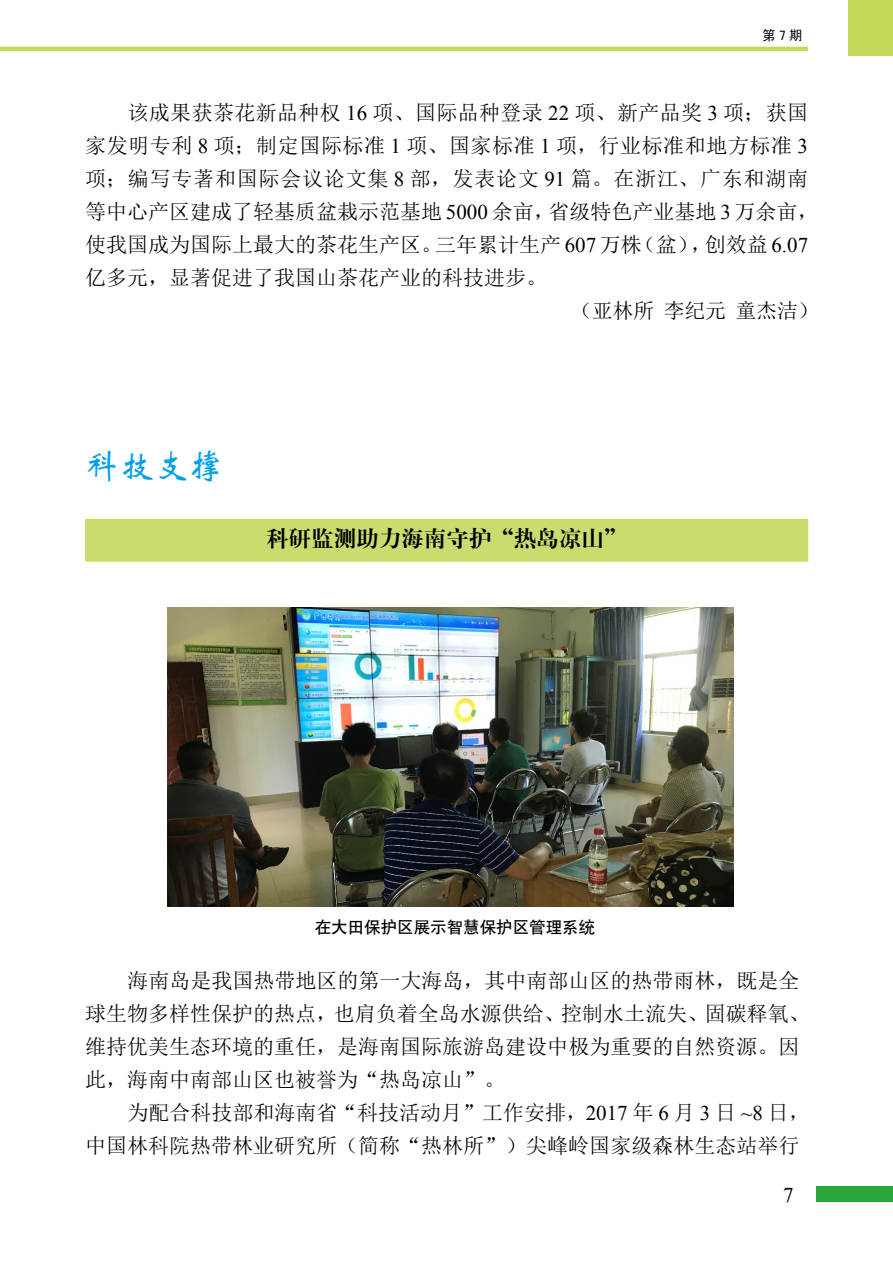
<style>
.page{position:relative;width:893px;height:1263px;background:#fff}
.page>*{position:absolute;margin:0;border:0;box-sizing:border-box;transform-origin:0 0}
.t1{font:34.5px "ST Xinwei";color:#00a0e9}
.t2{font:22.5px "H Ya 4 gj";color:#000}
.t3{font:21px/33px "Sim Sun";color:#000}
.t4{font:21px "Sim Sun";letter-spacing:.025em;color:#000}
.t5{font:21px "Sim Sun";letter-spacing:.035em;color:#000}
.t6{font:21px "Sim Sun";letter-spacing:.02em;color:#000}
.t7{font:21px "Times New Roman";color:#000}
.t8{font:16.5px "H Yb 1 gj";color:#000}
.t9{font:13.5px "Sim Hei";color:#000}
.s1{font-family:"Times New Roman"}
</style>
<div class="page">
<hr style="left:0;top:47px;width:808px;height:4px;background:#c5da5b">
<div style="left:848px;top:0;width:45px;height:55px;background:#c5da5b"></div>
<div style="left:816px;top:1186px;width:77px;height:16px;background:#2aa738"></div>
<div style="left:85px;top:519px;width:723px;height:42px;background:#c9dd6f;border:1px solid #c7db58"></div>
<img style="left:167px;top:607px;width:567px;height:299px">
<p class="t9" style="left:762px;top:28px;width:42px">第7期</p>
<p class="t6" style="left:128px;top:102px;width:682px">该成果获茶花新品种权 <span class="s1">16</span> 项、国际品种登录 <span class="s1">22</span> 项、新产品奖 <span class="s1">3</span> 项；获国</p>
<p class="t4" style="left:85px;top:135px;width:724px">家发明专利 <span class="s1">8</span> 项；制定国际标准 <span class="s1">1</span> 项、国家标准 <span class="s1">1</span> 项，行业标准和地方标准 <span class="s1">3</span></p>
<p class="t5" style="left:85px;top:168px;width:724px">项；编写专著和国际会议论文集 <span class="s1">8</span> 部，发表论文 <span class="s1">91</span> 篇。在浙江、广东和湖南</p>
<p class="t3" style="left:85px;top:195px;width:735px">等中心产区建成了轻基质盆栽示范基地 <span class="s1">5000</span> 余亩，省级特色产业基地 <span class="s1">3</span> 万余亩，</p>
<p class="t3" style="left:85px;top:228px;width:724px">使我国成为国际上最大的茶花生产区。三年累计生产 <span class="s1">607</span> 万株（盆），创效益 <span class="s1">6.07</span></p>
<p class="t3" style="left:85px;top:261px;width:464px">亿多元，显著促进了我国山茶花产业的科技进步。</p>
<p class="t3" style="left:571px;top:294px;width:249px">（亚林所李纪元童杰洁）</p>
<h1 class="t1" style="left:85px;top:449px;width:139px">科技支撑</h1>
<p class="t2" style="left:266px;top:527px;width:362px">科研监测助力海南守护“热岛凉山”</p>
<p class="t8" style="left:315px;top:918px;width:282px">在大田保护区展示智慧保护区管理系统</p>
<p class="t3" style="left:85px;top:963px;width:726px;text-indent:43px">海南岛是我国热带地区的第一大海岛，其中南部山区的热带雨林，既是全球生物多样性保护的热点，也肩负着全岛水源供给、控制水土流失、固碳释氧、维持优美生态环境的重任，是海南国际旅游岛建设中极为重要的自然资源。因此，海南中南部山区也被誉为“热岛凉山”。</p>
<p class="t3" style="left:85px;top:1095px;width:726px;text-indent:43px">为配合科技部和海南省“科技活动月”工作安排，<span class="s1">2017</span> 年 <span class="s1">6</span> 月 <span class="s1">3</span> 日 <span class="s1">~8</span> 日，中国林科院热带林业研究所（简称“热林所”）尖峰岭国家级森林生态站举行</p>
<p class="t7" style="left:783px;top:1181px;width:12px">7</p>
</div>
